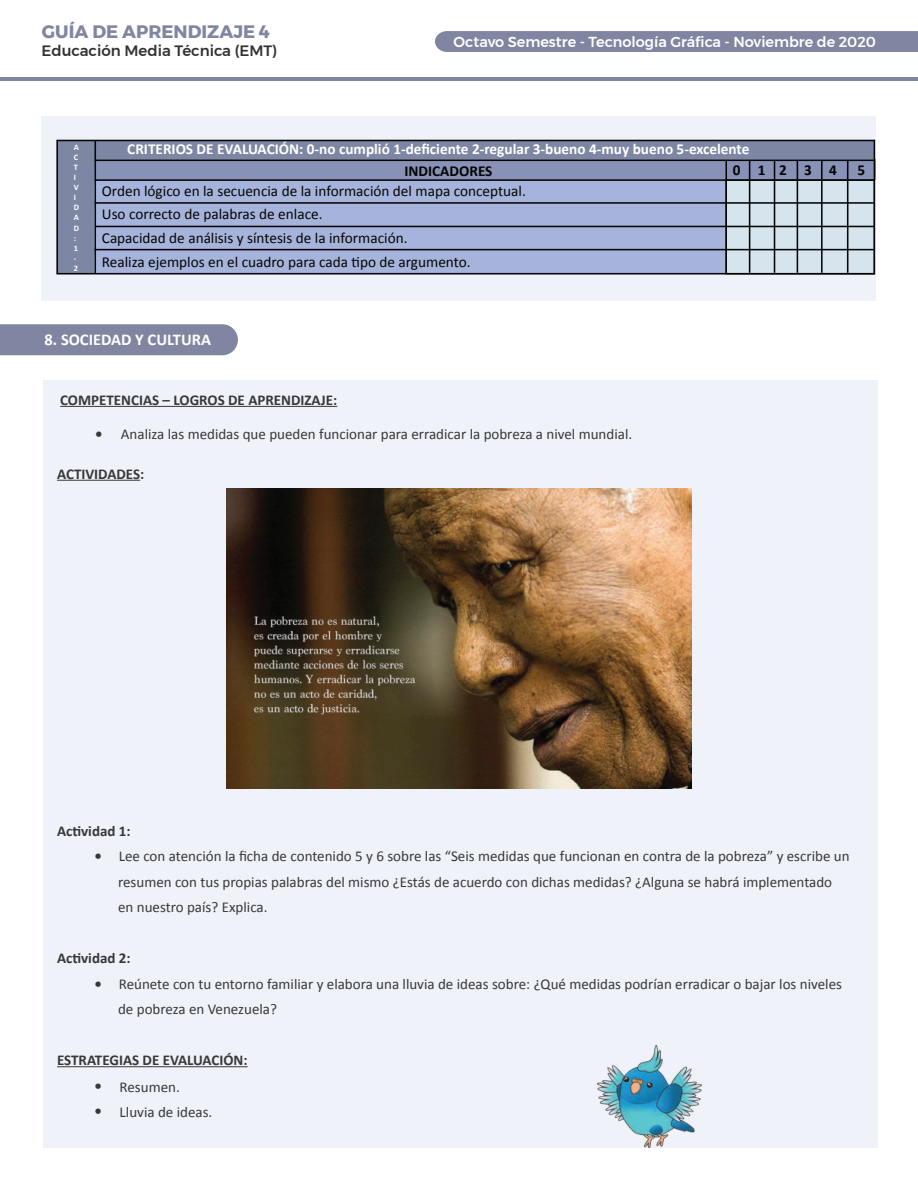
<style>
.page{position:relative;width:918px;height:1188px;background:#fff}
.page>*{position:absolute;margin:0;border:0;box-sizing:border-box;transform-origin:0 0}
.t1{font:700 18px "Montserrat";color:#8086a1}
.t2{font:700 16.5px "Calibri";color:#fff}
.t3{font:15.3px "Calibri";color:#050504}
.t4{font:700 15.3px "Calibri";color:#fff}
.t5{font:700 15.3px "Calibri";color:#050504}
.t6{font:15px/25.5px "Calibri";color:#373838}
.t7{font:700 15px/25.5px "Calibri";color:#373838}
.t8{font:500 15px "Montserrat";color:#313232}
.t9{font:500 14.4px "Montserrat";color:#fff}
.t10{font:700 8.4px/10.1px "Calibri";color:#fff}
.s1{font-weight:700}
</style>
<div class="page">
<div style="left:41px;top:116px;width:834px;height:184px;background:#eff2f9"></div>
<div style="left:43px;top:380px;width:834px;height:768px;background:#eff2f9"></div>
<div style="left:435px;top:31px;width:483px;height:21px;background:#8086a1"></div>
<hr style="left:0;top:78px;width:918px;height:3px;background:#8086a1">
<div style="left:0;top:324px;width:238px;height:31px;background:#8086a1"></div>
<hr style="left:57px;top:480px;width:83px;height:1px;background:#373838">
<hr style="left:57px;top:1066px;width:191px;height:1px;background:#373838">
<hr style="left:60px;top:406px;width:277px;height:1px;background:#373838">
<img style="left:226px;top:489px;width:465px;height:300px">
<div style="left:57px;top:140px;width:38px;height:134px;background:#7d87a3"></div>
<div style="left:95px;top:154px;width:779px;height:120px;background:#a6b4db"></div>
<div style="left:95px;top:140px;width:779px;height:20px;background:#7d87a3"></div>
<div style="left:95px;top:160px;width:781px;height:20px;background:#8892b6"></div>
<hr style="left:95px;top:140px;width:1px;height:134px;background:#050504">
<div style="left:726px;top:180px;width:148px;height:94px;background:#d6e4ed"></div>
<hr style="left:95px;top:160px;width:779px;height:1px;background:#050504">
<hr style="left:95px;top:179px;width:779px;height:2px;background:#050504">
<hr style="left:95px;top:202px;width:779px;height:2px;background:#050504">
<hr style="left:96px;top:226px;width:779px;height:1px;background:#050504">
<hr style="left:95px;top:249px;width:779px;height:1px;background:#050504">
<div style="left:56px;top:140px;width:819px;height:134px;border:2px solid #050504"></div>
<hr style="left:725px;top:160px;width:2px;height:113px;background:#050504">
<hr style="left:749px;top:160px;width:1px;height:113px;background:#050504">
<hr style="left:774px;top:160px;width:1px;height:113px;background:#050504">
<hr style="left:797px;top:160px;width:1px;height:113px;background:#050504">
<hr style="left:821px;top:160px;width:2px;height:113px;background:#050504">
<hr style="left:847px;top:160px;width:1px;height:113px;background:#050504">
<img style="left:598px;top:1046px;width:103px;height:102px">
<p class="t1" style="left:42px;top:21px;width:230px">GUÍA DE APRENDIZAJE 4</p>
<p class="t8" style="left:42px;top:44px;width:237px">Educación Media Técnica (EMT)</p>
<p class="t9" style="left:454px;top:30px;width:424px">Octavo Semestre - Tecnología Gráfica - Noviembre de 2020</p>
<p class="t10" style="left:74px;top:142px;width:7px">A<br>C<br>T<br>I<br>V<br>I<br>D<br>A<br>D :<br>1 -<br>2</p>
<p class="t4" style="left:127px;top:140px;width:624px">CRITERIOS DE EVALUACIÓN: 0-no cumplió 1-deficiente 2-regular 3-bueno 4-muy bueno 5-excelente</p>
<p class="t5" style="left:404px;top:163px;width:90px">INDICADORES</p>
<p class="t5" style="left:733px;top:163px;width:106px">0 1 2 3 4</p>
<p class="t5" style="left:858px;top:163px;width:9px">5</p>
<p class="t3" style="left:102px;top:205px;width:222px">Uso correcto de palabras de enlace.</p>
<p class="t3" style="left:102px;top:182px;width:425px">Orden lógico en la secuencia de la información del mapa conceptual.</p>
<p class="t3" style="left:102px;top:229px;width:307px">Capacidad de análisis y síntesis de la información.</p>
<p class="t3" style="left:102px;top:252px;width:370px">Realiza ejemplos en el cuadro para cada tipo de argumento.</p>
<p class="t2" style="left:45px;top:332px;width:168px">8. SOCIEDAD Y CULTURA</p>
<p class="t7" style="left:60px;top:387px;width:279px">COMPETENCIAS – LOGROS DE APRENDIZAJE:</p>
<p class="t6" style="left:95px;top:422px;width:539px"><span class="s1">ï</span> Analiza las medidas que pueden funcionar para erradicar la pobreza a nivel mundial.</p>
<p class="t7" style="left:57px;top:461px;width:89px">ACTIVIDADES:</p>
<p class="t7" style="left:57px;top:818px;width:75px">Actividad 1:</p>
<p class="t6" style="left:94px;top:843px;width:757px"><span class="s1">ï</span> Lee con atención la ficha de contenido 5 y 6 sobre las “Seis medidas que funcionan en contra de la pobreza” y escribe un</p>
<p class="t6" style="left:118px;top:869px;width:716px">resumen con tus propias palabras del mismo ¿Estás de acuerdo con dichas medidas? ¿Alguna se habrá implementado</p>
<p class="t6" style="left:118px;top:894px;width:151px">en nuestro país? Explica.</p>
<p class="t7" style="left:57px;top:945px;width:75px">Actividad 2:</p>
<p class="t6" style="left:94px;top:971px;width:749px"><span class="s1">ï</span> Reúnete con tu entorno familiar y elabora una lluvia de ideas sobre: ¿Qué medidas podrían erradicar o bajar los niveles</p>
<p class="t6" style="left:118px;top:996px;width:160px">de pobreza en Venezuela?</p>
<p class="t7" style="left:94px;top:1047px;width:155px;text-indent:-37px">ESTRATEGIAS DE EVALUACIÓN: ï<br>ï</p>
<p class="t6" style="left:120px;top:1074px;width:94px">Resumen.<br>Lluvia de ideas.</p>
</div>
